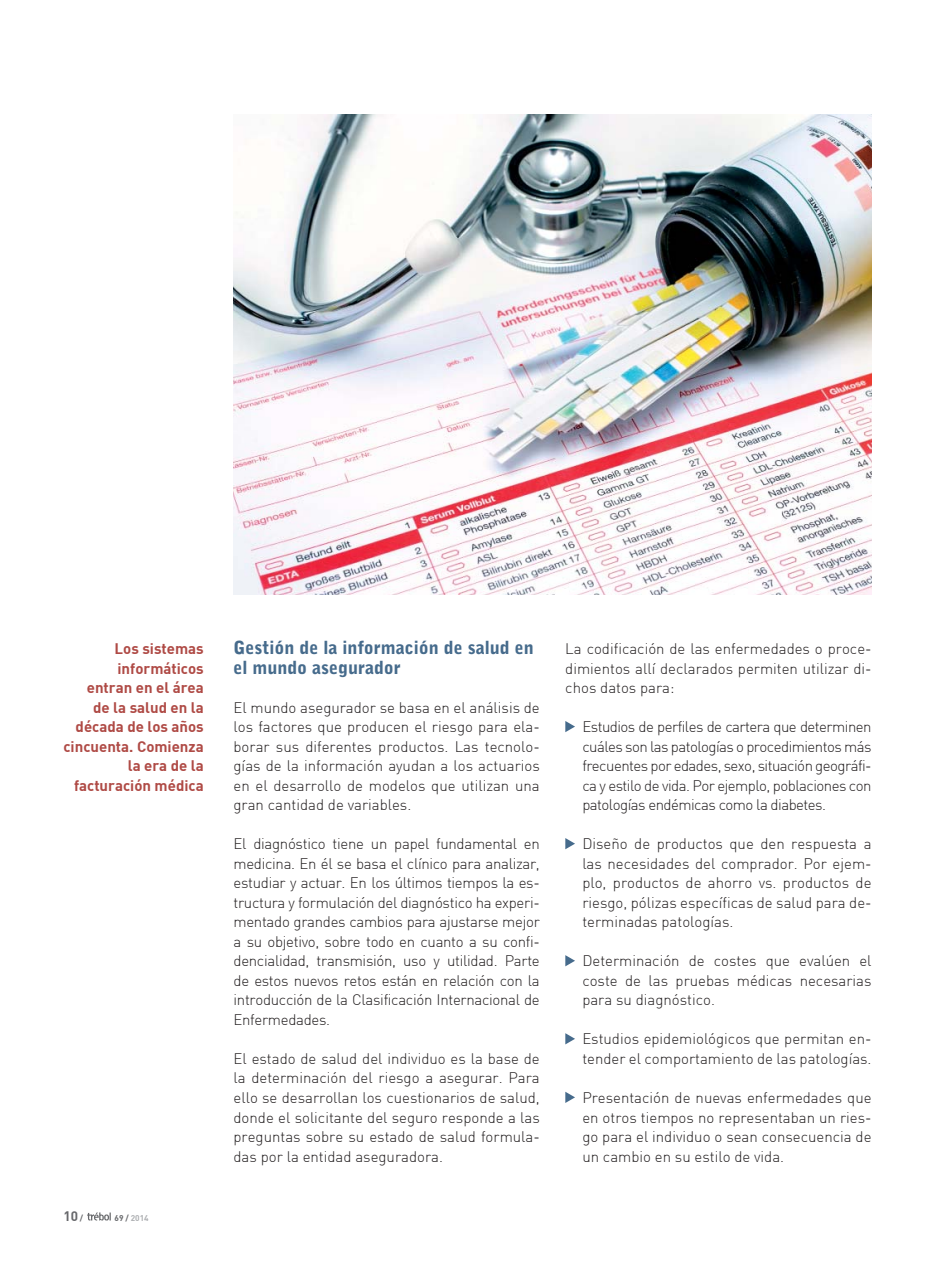
<style>
.page{position:relative;width:935px;height:1263px;background:#fff}
.page>*{position:absolute;margin:0;border:0;box-sizing:border-box;transform-origin:0 0}
.t1{font:900 18px/19.5px "Bell Gothic Std";color:#466b8c}
.t2{font:300 15px/19.5px "DIN";color:#231f20;text-align:justify}
.t3{font:700 15px/19.5px "DIN";color:#af4a45;text-align:right}
.t4{font:700 13.5px "DIN";color:#67686b}
.t5{font:700 8.25px "DIN";color:#aeb0b3}
.s1{font-size:8.25px}
.s2{color:#67686b}
</style>
<div class="page">
<svg style="left:87px;top:1212px;width:24px;height:8px"></svg>
<svg style="left:565px;top:721px;width:10px;height:11px"></svg>
<svg style="left:565px;top:838px;width:10px;height:11px"></svg>
<svg style="left:565px;top:955px;width:10px;height:11px"></svg>
<svg style="left:565px;top:1033px;width:10px;height:11px"></svg>
<svg style="left:565px;top:1091px;width:10px;height:11px"></svg>
<img style="left:233px;top:114px;width:638px;height:480px">
<p class="t3" style="left:63px;top:638px;width:142px">Los sistemas informáticos<br>entran en el área<br>de la salud en la década de los años cincuenta. Comienza la era de la facturación médica</p>
<p class="t4" style="left:63px;top:1206px;width:21px">10 <span class="s1">/</span></p>
<p class="t5" style="left:115px;top:1211px;width:36px"><span class="s2">69 /</span> 2014</p>
<p class="t1" style="left:233px;top:639px;width:302px">Gestión de la información de salud en el mundo asegurador</p>
<p class="t2" style="left:233px;top:697px;width:308px">El mundo asegurador se basa en el análisis de los factores que producen el riesgo para ela&shy;borar sus diferentes productos. Las tecnolo&shy;gías de la información ayudan a los actuarios en el desarrollo de modelos que utilizan una gran cantidad de variables.</p>
<p class="t2" style="left:233px;top:834px;width:308px">El diagnóstico tiene un papel fundamental en medicina. En él se basa el clínico para analizar, estudiar y actuar. En los últimos tiempos la es&shy;tructura y formulación del diagnóstico ha experi&shy;mentado grandes cambios para ajustarse mejor a su objetivo, sobre todo en cuanto a su confi&shy;dencialidad, transmisión, uso y utilidad. Parte de estos nuevos retos están en relación con la introducción de la Clasificación Internacional de Enfermedades.</p>
<p class="t2" style="left:233px;top:1048px;width:308px">El estado de salud del individuo es la base de la determinación del riesgo a asegurar. Para ello se desarrollan los cuestionarios de salud, donde el solicitante del seguro responde a las preguntas sobre su estado de salud formula&shy;das por la entidad aseguradora.</p>
<p class="t2" style="left:565px;top:639px;width:308px">La codificación de las enfermedades o proce&shy;dimientos allí declarados permiten utilizar di&shy;chos datos para:</p>
<p class="t2" style="left:582px;top:717px;width:291px">Estudios de perfiles de cartera que determinen cuáles son las patologías o procedimientos más frecuentes por edades, sexo, situación geográfi&shy;ca y estilo de vida. Por ejemplo, poblaciones con patologías endémicas como la diabetes.</p>
<p class="t2" style="left:582px;top:834px;width:291px">Diseño de productos que den respuesta a las necesidades del comprador. Por ejem&shy;plo, productos de ahorro vs. productos de riesgo, pólizas específicas de salud para de&shy;terminadas patologías.</p>
<p class="t2" style="left:582px;top:951px;width:291px">Determinación de costes que evalúen el coste de las pruebas médicas necesarias para su diagnóstico.</p>
<p class="t2" style="left:582px;top:1029px;width:291px">Estudios epidemiológicos que permitan en&shy;tender el comportamiento de las patologías.</p>
<p class="t2" style="left:582px;top:1087px;width:291px">Presentación de nuevas enfermedades que en otros tiempos no representaban un ries&shy;go para el individuo o sean consecuencia de un cambio en su estilo de vida.</p>
</div>
